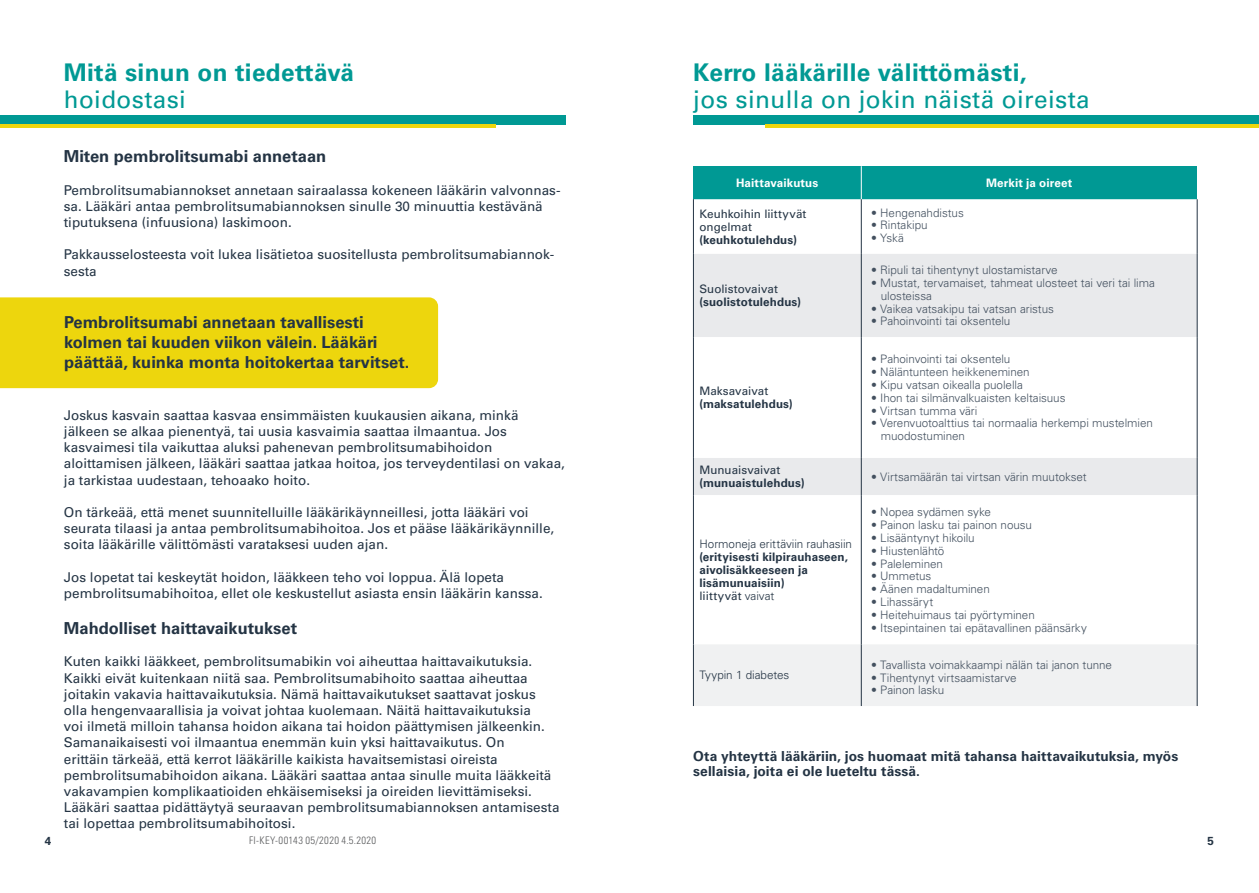
<style>
.page{position:relative;width:1259px;height:893px;background:#fff}
.page>*{position:absolute;margin:0;border:0;box-sizing:border-box;transform-origin:0 0}
.t1{font:24.45px "Univers LT Std";letter-spacing:.015em;color:#009994}
.t2{font:700 24.45px "Univers LT Std";letter-spacing:.015em;color:#009994}
.t3{font:700 24.3px "Univers LT Std";letter-spacing:.015em;color:#009994}
.t4{font:24.3px "Univers LT Std";letter-spacing:.015em;color:#009994}
.t5{font:700 16.5px/19.8px "Univers LT Std";color:#243444}
.t6{font:700 13.8px/15.1px "Univers LT Std";letter-spacing:.005em;color:#243444}
.t7{font:13.5px/16.2px "Univers LT Std";color:#243444}
.t8{font:300 11.7px/12.9px "Univers LT Std";letter-spacing:-.005em;color:#43505f}
.t9{font:700 11.7px/12.9px "Univers LT Std";letter-spacing:.01em;color:#243444}
.t10{font:11.7px/12.9px "Univers LT Std";color:#243444}
.t11{font:300 11.7px "Univers LT Std";letter-spacing:-.005em;color:#243444}
.t12{font:700 11.7px "Univers LT Std";letter-spacing:.01em;color:#fff}
.t13{font:300 condensed 10.5px "Univers LT Std";letter-spacing:.035em;color:#58595b}
.s1{font-weight:400}
.s2{font-weight:300}
</style>
<div class="page">
<div style="left:0;top:115px;width:566px;height:10px;background:#009994"></div>
<div style="left:693px;top:115px;width:566px;height:10px;background:#009994"></div>
<hr style="left:0;top:125px;width:495px;height:3px;background:#edd60d">
<hr style="left:765px;top:125px;width:494px;height:3px;background:#edd60d">
<div style="left:0;top:297px;width:438px;height:91px;background:#edd60d"></div>
<div style="left:693px;top:166px;width:168px;height:33px;background:#009994"></div>
<div style="left:861px;top:166px;width:336px;height:33px;background:#009994"></div>
<svg style="left:694px;top:199px;width:503px;height:55px"></svg>
<div style="left:694px;top:254px;width:503px;height:83px;background:#e9eaec"></div>
<svg style="left:694px;top:337px;width:503px;height:307px"></svg>
<div style="left:694px;top:644px;width:503px;height:62px;background:#f0f1f2"></div>
<hr style="left:861px;top:166px;width:1px;height:33px;background:#fff">
<hr style="left:861px;top:199px;width:1px;height:55px;background:#243444">
<hr style="left:861px;top:254px;width:1px;height:83px;background:#243444">
<hr style="left:861px;top:337px;width:1px;height:121px;background:#243444">
<hr style="left:861px;top:458px;width:1px;height:37px;background:#243444">
<hr style="left:861px;top:495px;width:1px;height:149px;background:#243444">
<hr style="left:861px;top:644px;width:1px;height:62px;background:#243444">
<hr style="left:693px;top:199px;width:1px;height:55px;background:#243444">
<hr style="left:693px;top:254px;width:1px;height:83px;background:#243444">
<hr style="left:693px;top:337px;width:1px;height:121px;background:#243444">
<hr style="left:693px;top:458px;width:1px;height:37px;background:#243444">
<hr style="left:693px;top:495px;width:1px;height:149px;background:#243444">
<hr style="left:693px;top:644px;width:1px;height:62px;background:#243444">
<hr style="left:1197px;top:199px;width:1px;height:55px;background:#243444">
<hr style="left:1197px;top:254px;width:1px;height:83px;background:#243444">
<hr style="left:1197px;top:337px;width:1px;height:121px;background:#243444">
<hr style="left:1197px;top:458px;width:1px;height:37px;background:#243444">
<hr style="left:1197px;top:495px;width:1px;height:149px;background:#243444">
<hr style="left:1197px;top:644px;width:1px;height:62px;background:#243444">
<h2 class="t3" style="left:64px;top:59px;width:292px">Mitä sinun on tiedettävä</h2>
<h2 class="t4" style="left:64px;top:85px;width:124px">hoidostasi</h2>
<p class="t5" style="left:64px;top:147px;width:264px">Miten pembrolitsumabi annetaan</p>
<p class="t7" style="left:64px;top:182px;width:498px">Pembrolitsumabiannokset annetaan sairaalassa kokeneen lääkärin valvonnas&shy;sa. Lääkäri antaa pembrolitsumabiannoksen sinulle 30 minuuttia kestävänä tiputuksena (infuusiona) laskimoon.</p>
<p class="t7" style="left:64px;top:247px;width:492px">Pakkausselosteesta voit lukea lisätietoa suositellusta pembrolitsumabiannok&shy;sesta</p>
<p class="t5" style="left:64px;top:313px;width:347px">Pembrolitsumabi annetaan tavallisesti kolmen tai kuuden viikon välein. Lääkäri päättää, kuinka monta hoitokertaa tarvitset.</p>
<p class="t7" style="left:64px;top:407px;width:502px">Joskus kasvain saattaa kasvaa ensimmäisten kuukausien aikana, minkä jälkeen se alkaa pienentyä, tai uusia kasvaimia saattaa ilmaantua. Jos kasvaimesi tila vaikuttaa aluksi pahenevan pembrolitsumabihoidon aloittamisen jälkeen, lääkäri saattaa jatkaa hoitoa, jos terveydentilasi on vakaa, ja tarkistaa uudestaan, tehoaako hoito.</p>
<p class="t7" style="left:64px;top:504px;width:492px">On tärkeää, että menet suunnitelluille lääkärikäynneillesi, jotta lääkäri voi seurata tilaasi ja antaa pembrolitsumabihoitoa. Jos et pääse lääkärikäynnille, soita lääkärille välittömästi varataksesi uuden ajan.</p>
<p class="t7" style="left:64px;top:569px;width:480px">Jos lopetat tai keskeytät hoidon, lääkkeen teho voi loppua. Älä lopeta pembrolitsumabihoitoa, ellet ole keskustellut asiasta ensin lääkärin kanssa.</p>
<p class="t5" style="left:64px;top:618px;width:235px">Mahdolliset haittavaikutukset</p>
<p class="t7" style="left:64px;top:654px;width:497px">Kuten kaikki lääkkeet, pembrolitsumabikin voi aiheuttaa haittavaikutuksia.<br>Kaikki eivät kuitenkaan niitä saa. Pembrolitsumabihoito saattaa aiheuttaa joitakin vakavia haittavaikutuksia. Nämä haittavaikutukset saattavat joskus olla hengenvaarallisia ja voivat johtaa kuolemaan. Näitä haittavaikutuksia<br>voi ilmetä milloin tahansa hoidon aikana tai hoidon päättymisen jälkeenkin.<br>Samanaikaisesti voi ilmaantua enemmän kuin yksi haittavaikutus. On<br>erittäin tärkeää, että kerrot lääkärille kaikista havaitsemistasi oireista pembrolitsumabihoidon aikana. Lääkäri saattaa antaa sinulle muita lääkkeitä vakavampien komplikaatioiden ehkäisemiseksi ja oireiden lievittämiseksi.<br>Lääkäri saattaa pidättäytyä seuraavan pembrolitsumabiannoksen antamisesta tai lopettaa pembrolitsumabihoitosi.</p>
<h1 class="t2" style="left:693px;top:59px;width:335px">Kerro lääkärille välittömästi,</h1>
<h1 class="t1" style="left:693px;top:85px;width:398px">jos sinulla on jokin näistä oireista</h1>
<p class="t12" style="left:736px;top:176px;width:84px">Haittavaikutus</p>
<p class="t12" style="left:986px;top:176px;width:88px">Merkit ja oireet</p>
<p class="t10" style="left:699px;top:207px;width:109px">Keuhkoihin liittyvät ongelmat</p>
<p class="t9" style="left:699px;top:233px;width:99px">(keuhkotulehdus)</p>
<p class="t8" style="left:871px;top:206px;width:94px">• Hengenahdistus</p>
<p class="t8" style="left:871px;top:219px;width:58px">• Rintakipu</p>
<p class="t8" style="left:871px;top:232px;width:34px">• Yskä</p>
<p class="t10" style="left:699px;top:283px;width:80px">Suolistovaivat</p>
<p class="t9" style="left:699px;top:296px;width:103px">(suolistotulehdus)</p>
<p class="t10" style="left:699px;top:385px;width:70px">Maksavaivat</p>
<p class="t9" style="left:699px;top:398px;width:95px">(maksatulehdus)</p>
<p class="t10" style="left:699px;top:464px;width:82px">Munuaisvaivat</p>
<p class="t9" style="left:699px;top:477px;width:107px">(munuaistulehdus)</p>
<p class="t11" style="left:699px;top:537px;width:154px">Hormoneja erittäviin rauhasiin</p>
<p class="t9" style="left:699px;top:551px;width:150px">(erityisesti kilpirauhaseen, aivolisäkkeeseen ja lisämunuaisiin)<br><span class="s1">liittyvät</span> <span class="s2">vaivat</span></p>
<p class="t11" style="left:699px;top:668px;width:91px">Tyypin 1 diabetes</p>
<p class="t8" style="left:871px;top:264px;width:188px">• Ripuli tai tihentynyt ulostamistarve</p>
<p class="t8" style="left:881px;top:276px;width:275px;text-indent:-10px">• Mustat, tervamaiset, tahmeat ulosteet tai veri tai lima ulosteissa</p>
<p class="t8" style="left:871px;top:302px;width:184px">• Vaikea vatsakipu tai vatsan aristus</p>
<p class="t8" style="left:871px;top:315px;width:141px">• Pahoinvointi tai oksentelu</p>
<p class="t8" style="left:871px;top:353px;width:141px">• Pahoinvointi tai oksentelu</p>
<p class="t8" style="left:871px;top:365px;width:160px">• Näläntunteen heikkeneminen</p>
<p class="t8" style="left:871px;top:378px;width:153px">• Kipu vatsan oikealla puolella</p>
<p class="t8" style="left:871px;top:391px;width:196px">• Ihon tai silmänvalkuaisten keltaisuus</p>
<p class="t8" style="left:871px;top:404px;width:108px">• Virtsan tumma väri</p>
<p class="t8" style="left:881px;top:417px;width:273px;text-indent:-10px">• Verenvuotoalttius tai normaalia herkempi mustelmien muodostuminen</p>
<p class="t8" style="left:871px;top:470px;width:217px">• Virtsamäärän tai virtsan värin muutokset</p>
<p class="t8" style="left:871px;top:506px;width:121px">• Nopea sydämen syke</p>
<p class="t8" style="left:871px;top:518px;width:162px">• Painon lasku tai painon nousu</p>
<p class="t8" style="left:871px;top:531px;width:105px">• Lisääntynyt hikoilu</p>
<p class="t8" style="left:871px;top:544px;width:75px">• Hiustenlähtö</p>
<p class="t8" style="left:871px;top:557px;width:73px">• Paleleminen</p>
<p class="t8" style="left:871px;top:570px;width:62px">• Ummetus</p>
<p class="t8" style="left:871px;top:583px;width:120px">• Äänen madaltuminen</p>
<p class="t8" style="left:871px;top:595px;width:64px">• Lihassäryt</p>
<p class="t8" style="left:871px;top:608px;width:165px">• Heitehuimaus tai pyörtyminen</p>
<p class="t8" style="left:871px;top:621px;width:217px">• Itsepintainen tai epätavallinen päänsärky</p>
<p class="t8" style="left:871px;top:658px;width:242px">• Tavallista voimakkaampi nälän tai janon tunne</p>
<p class="t8" style="left:871px;top:671px;width:147px">• Tihentynyt virtsaamistarve</p>
<p class="t8" style="left:871px;top:684px;width:75px">• Painon lasku</p>
<p class="t6" style="left:693px;top:749px;width:486px">Ota yhteyttä lääkäriin, jos huomaat mitä tahansa haittavaikutuksia, myös sellaisia, joita ei ole lueteltu tässä.</p>
<p class="t9" style="left:45px;top:834px;width:8px">4</p>
<p class="t13" style="left:249px;top:834px;width:129px">FI-KEY-00143 05/2020 4.5.2020</p>
<p class="t9" style="left:1207px;top:834px;width:8px">5</p>
</div>
